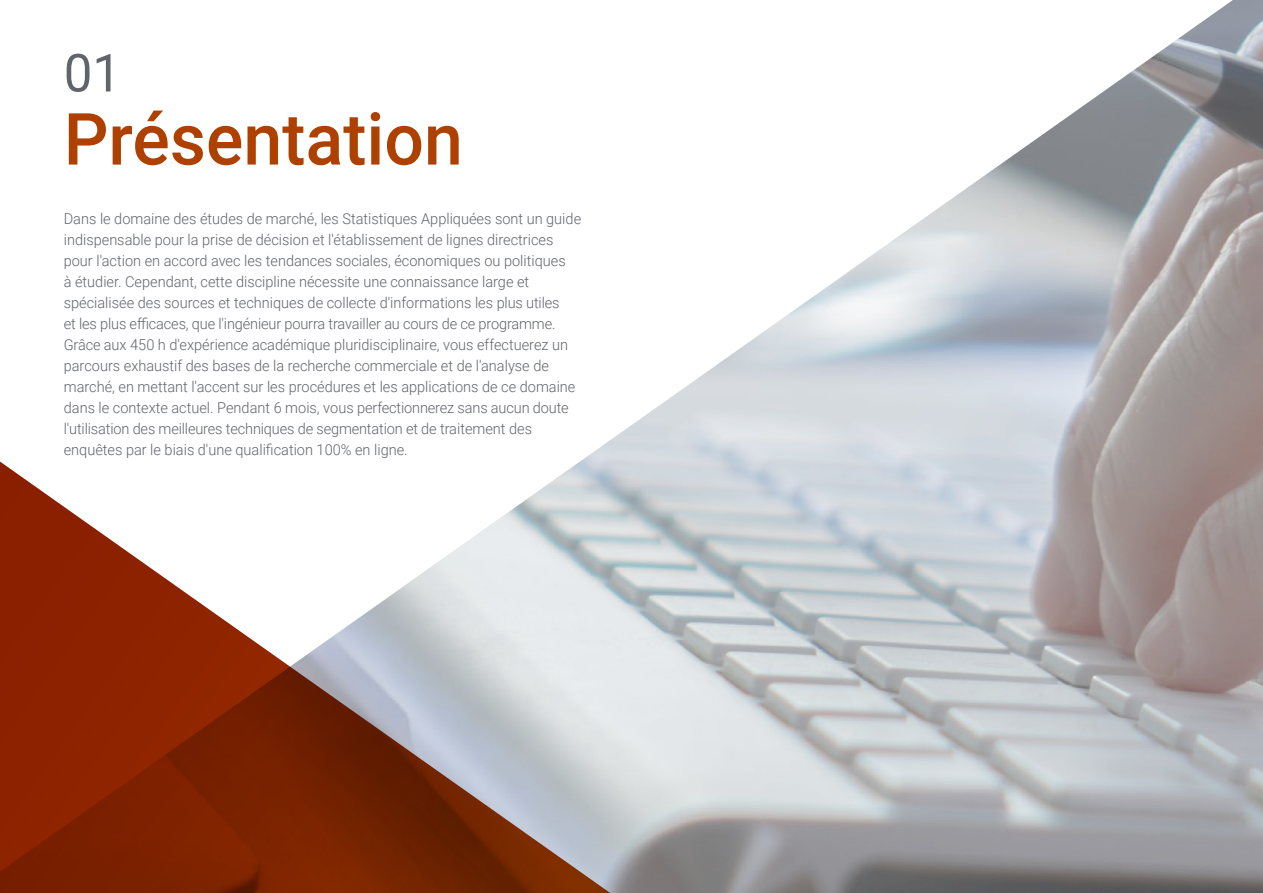
<style>
.page{position:relative;width:1263px;height:893px;background:#fff}
.page>*{position:absolute;margin:0;border:0;box-sizing:border-box;transform-origin:0 0}
.t1{font:500 72px "Roboto";color:#ae4000}
.t2{font:52.5px "Roboto";color:#61646a}
.t3{font:300 15px/21px "Roboto";color:#61646a}
</style>
<div class="page">
<img style="left:602px;top:0;width:661px;height:893px">
<svg style="left:0;top:446px;width:640px;height:447px"></svg>
<h2 class="t2" style="left:64px;top:36px;width:59px">01</h2>
<h1 class="t1" style="left:64px;top:89px;width:401px">Présentation</h1>
<p class="t3" style="left:64px;top:207px;width:519px">Dans le domaine des études de marché, les Statistiques Appliquées sont un guide indispensable pour la prise de décision et l'établissement de lignes directrices pour l'action en accord avec les tendances sociales, économiques ou politiques<br>à étudier. Cependant, cette discipline nécessite une connaissance large et spécialisée des sources et techniques de collecte d'informations les plus utiles<br>et les plus efficaces, que l'ingénieur pourra travailler au cours de ce programme.<br>Grâce aux 450 h d'expérience académique pluridisciplinaire, vous effectuerez un parcours exhaustif des bases de la recherche commerciale et de l'analyse de marché, en mettant l'accent sur les procédures et les applications de ce domaine dans le contexte actuel. Pendant 6 mois, vous perfectionnerez sans aucun doute l'utilisation des meilleures techniques de segmentation et de traitement des enquêtes par le biais d'une qualification 100% en ligne.</p>
</div>
